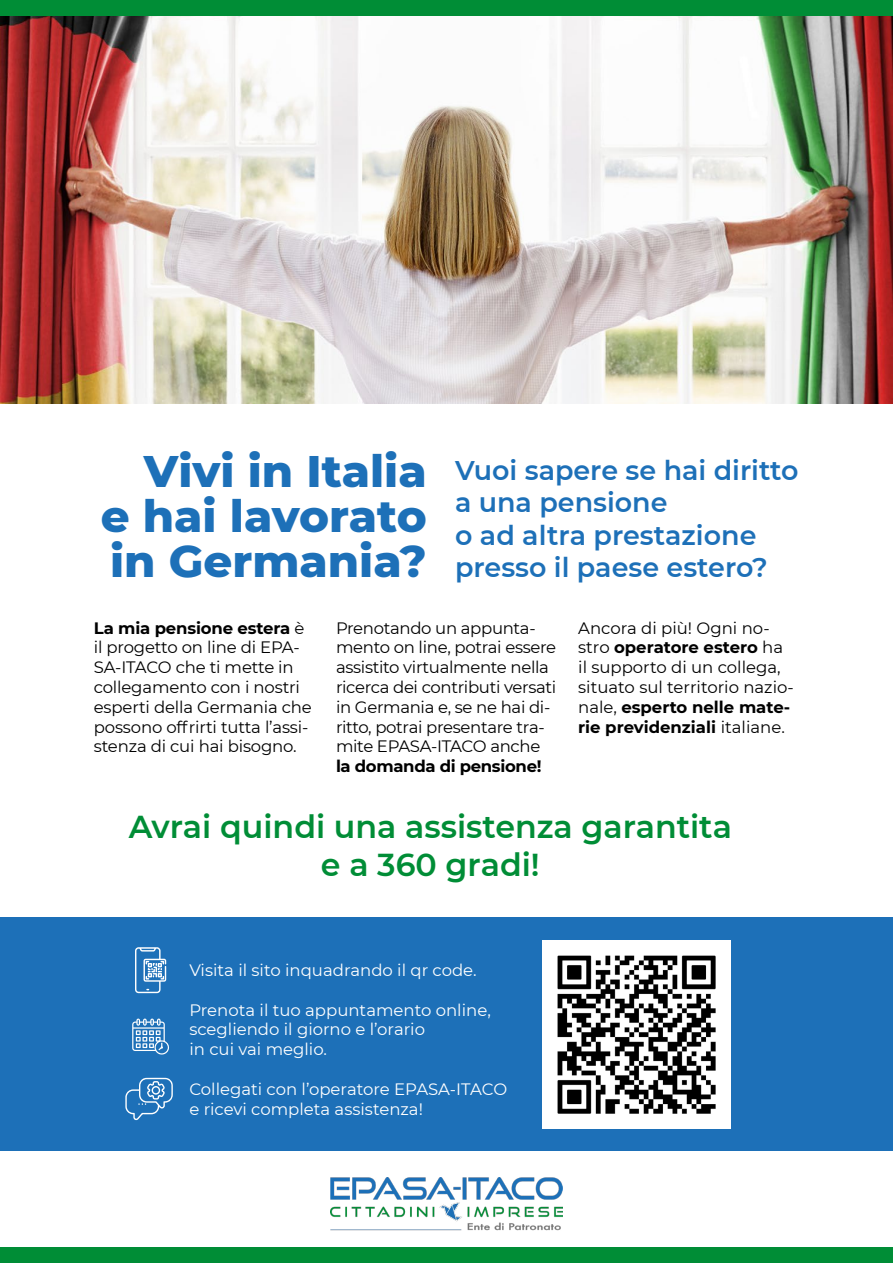
<style>
.page{position:relative;width:893px;height:1263px;background:#fff}
.page>*{position:absolute;margin:0;border:0;box-sizing:border-box;transform-origin:0 0}
.t1{font:800 45.15px/45px "Montserrat";color:#1d70b8;text-align:justify}
.t2{font:600 31.65px/38px "Montserrat";color:#008d36;text-align:center}
.t3{font:600 27px/32.4px "Montserrat";color:#1d70b8}
.t4{font:16.5px/19.8px "Montserrat";letter-spacing:-.02em;color:#000}
.t5{font:16.5px/19.8px "Montserrat";color:#fff}
.t6{font:16.5px/19.8px "Montserrat";color:#000}
.t7{font:700 16.5px "Montserrat";letter-spacing:-.02em;color:#000}
.s1{font-weight:700}
</style>
<div class="page">
<div style="left:0;top:917px;width:893px;height:234px;background:#1d70b8"></div>
<img style="left:0;top:15px;width:893px;height:389px">
<img style="left:543px;top:941px;width:188px;height:187px">
<img style="left:331px;top:1177px;width:231px;height:53px">
<svg style="left:135px;top:947px;width:31px;height:46px"></svg>
<svg style="left:132px;top:1018px;width:37px;height:37px"></svg>
<svg style="left:125px;top:1078px;width:48px;height:42px"></svg>
<div style="left:0;top:1247px;width:893px;height:16px;background:#008d36"></div>
<div style="left:0;top:0;width:893px;height:15px;background:#008d36"></div>
<h1 class="t1" style="left:101px;top:446px;width:327px;text-indent:43px">Vivi in Italia e hai lavorato in Germania?</h1>
<h3 class="t3" style="left:455px;top:453px;width:345px">Vuoi sapere se hai diritto a una pensione<br>o ad altra prestazione presso il paese estero?</h3>
<p class="t4" style="left:94px;top:617px;width:219px"><span class="s1">La mia pensione estera</span> è il progetto on line di EPA-<br>SA-ITACO che ti mette in collegamento con i nostri esperti della Germania che possono offrirti tutta l’assi&shy;stenza di cui hai bisogno.</p>
<p class="t4" style="left:336px;top:617px;width:222px">Prenotando un appunta&shy;mento on line, potrai essere assistito virtualmente nella ricerca dei contributi versati in Germania e, se ne hai di&shy;ritto, potrai presentare tra&shy;mite EPASA-ITACO anche</p>
<p class="t7" style="left:336px;top:754px;width:207px">la domanda di pensione!</p>
<p class="t6" style="left:578px;top:617px;width:217px">Ancora di più! Ogni no&shy;stro <span class="s1">operatore estero</span> ha il supporto di un collega, situato sul territorio nazio&shy;nale, <span class="s1">esperto nelle mate&shy;rie previdenziali</span> italiane.</p>
<h2 class="t2" style="left:129px;top:807px;width:605px">Avrai quindi una assistenza garantita e a 360 gradi!</h2>
<p class="t5" style="left:189px;top:960px;width:289px">Visita il sito inquadrando il qr code.</p>
<p class="t5" style="left:189px;top:999px;width:303px">Prenota il tuo appuntamento online, scegliendo il giorno e l’orario<br>in cui vai meglio.</p>
<p class="t5" style="left:189px;top:1078px;width:319px">Collegati con l’operatore EPASA-ITACO e ricevi completa assistenza!</p>
</div>
